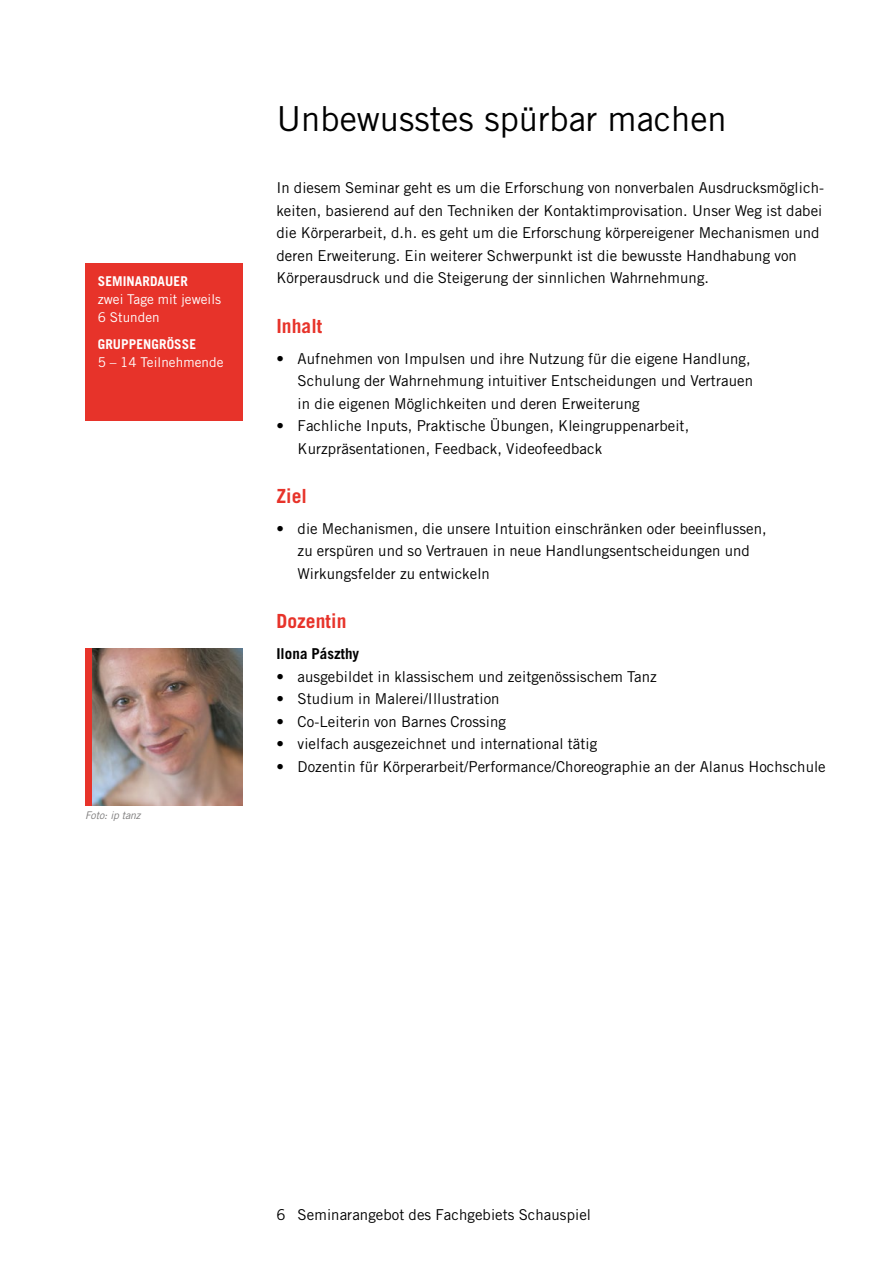
<style>
.page{position:relative;width:893px;height:1263px;background:#fff}
.page>*{position:absolute;margin:0;border:0;box-sizing:border-box;transform-origin:0 0}
.t1{font:34.5px "Trade Gothic LT Std";color:#000}
.t2{font:700 19.5px "Trade Gothic LT Std";letter-spacing:.005em;color:#e7332a}
.t3{font:15px/22.5px "Trade Gothic LT Std";letter-spacing:.005em;color:#000}
.t4{font:700 15px "Trade Gothic LT Std";letter-spacing:.005em;color:#000}
.t5{font:13.5px/18px "Trade Gothic LT Std";letter-spacing:.005em;color:#fff}
.t6{font:700 13.5px "Trade Gothic LT Std";letter-spacing:.005em;color:#fff}
.t7{font:italic 10.5px "Trade Gothic LT Std";letter-spacing:-.015em;color:#7c7b7b}
</style>
<div class="page">
<div style="left:85px;top:264px;width:157px;height:157px;background:#e7332a"></div>
<img style="left:91px;top:648px;width:151px;height:157px">
<div style="left:85px;top:648px;width:6px;height:157px;background:#e7332a"></div>
<p class="t6" style="left:98px;top:273px;width:92px">SEMINARDAUER</p>
<p class="t5" style="left:98px;top:290px;width:125px">zwei Tage mit jeweils<br>6 Stunden</p>
<p class="t6" style="left:98px;top:336px;width:100px">GRUPPENGRÖSSE</p>
<p class="t5" style="left:98px;top:353px;width:127px">5 – 14 Teilnehmende</p>
<p class="t7" style="left:85px;top:809px;width:57px">Foto: ip tanz</p>
<h1 class="t1" style="left:276px;top:98px;width:452px">Unbewusstes spürbar machen</h1>
<p class="t3" style="left:276px;top:176px;width:549px">In diesem Seminar geht es um die Erforschung von nonverbalen Ausdrucksmöglich&shy;keiten, basierend auf den Techniken der Kontaktimprovisation. Unser Weg ist dabei die Körperarbeit, d.h. es geht um die Erforschung körpereigener Mechanismen und deren Erweiterung. Ein weiterer Schwerpunkt ist die bewusste Handhabung von Körperausdruck und die Steigerung der sinnlichen Wahrnehmung.</p>
<h2 class="t2" style="left:276px;top:314px;width:48px">Inhalt</h2>
<p class="t3" style="left:298px;top:347px;width:457px;text-indent:-21px">• Aufnehmen von Impulsen und ihre Nutzung für die eigene Handlung,<br>Schulung der Wahrnehmung intuitiver Entscheidungen und Vertrauen in die eigenen Möglichkeiten und deren Erweiterung</p>
<p class="t3" style="left:298px;top:414px;width:393px;text-indent:-21px">• Fachliche Inputs, Praktische Übungen, Kleingruppenarbeit,<br>Kurzpräsentationen, Feedback, Videofeedback</p>
<h2 class="t2" style="left:276px;top:484px;width:32px">Ziel</h2>
<p class="t3" style="left:298px;top:517px;width:471px;text-indent:-21px">• die Mechanismen, die unsere Intuition einschränken oder beeinflussen, zu erspüren und so Vertrauen in neue Handlungsentscheidungen und<br>Wirkungsfelder zu entwickeln</p>
<h2 class="t2" style="left:276px;top:609px;width:72px">Dozentin</h2>
<p class="t4" style="left:276px;top:644px;width:84px">Ilona Pászthy</p>
<p class="t3" style="left:276px;top:665px;width:382px">• ausgebildet in klassischem und zeitgenössischem Tanz</p>
<p class="t3" style="left:276px;top:687px;width:225px">• Studium in Malerei/Illustration</p>
<p class="t3" style="left:276px;top:710px;width:231px">• Co-Leiterin von Barnes Crossing</p>
<p class="t3" style="left:276px;top:732px;width:322px">• vielfach ausgezeichnet und international tätig</p>
<p class="t3" style="left:276px;top:755px;width:551px">• Dozentin für Körperarbeit/Performance/Choreographie an der Alanus Hochschule</p>
<p class="t3" style="left:276px;top:1204px;width:316px">6 Seminarangebot des Fachgebiets Schauspiel</p>
</div>
